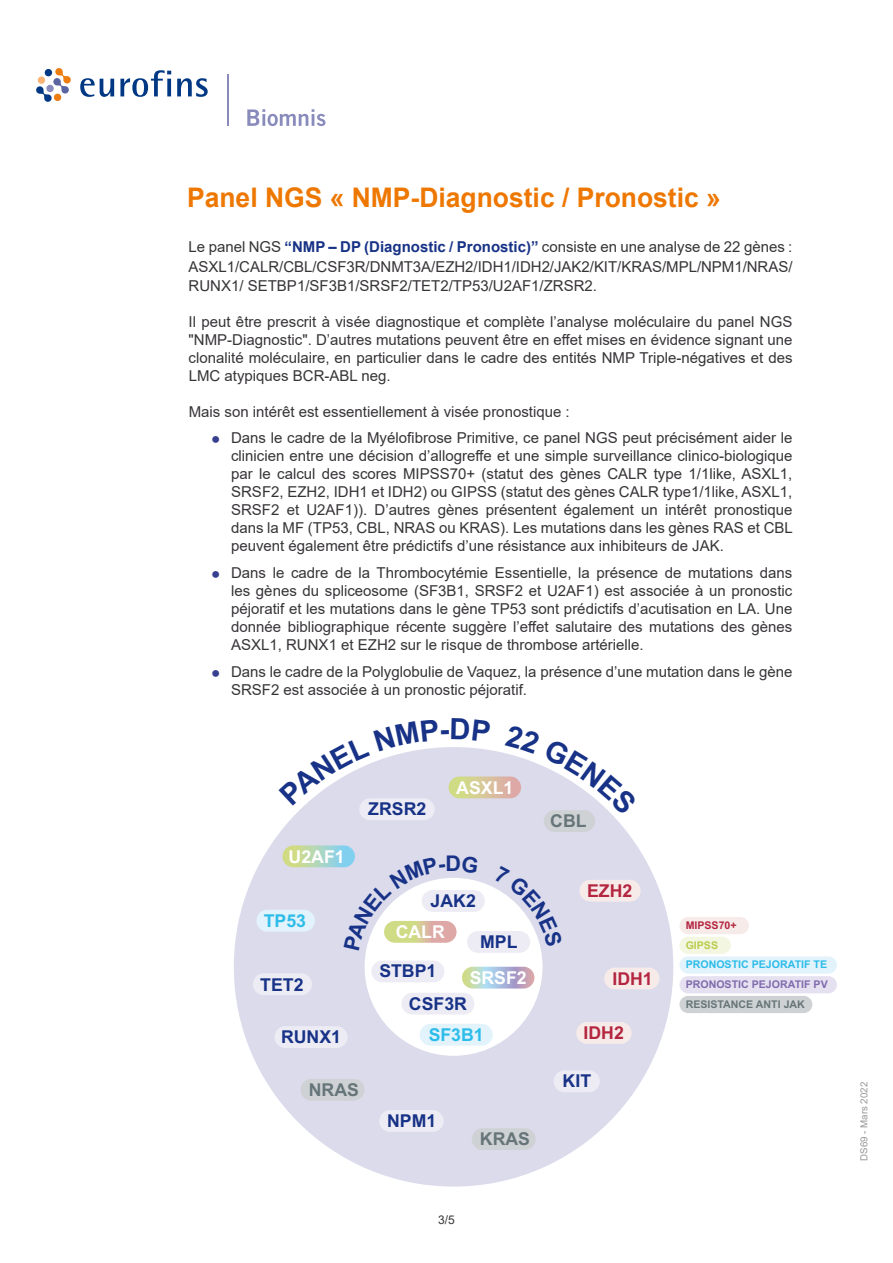
<style>
.page{position:relative;width:893px;height:1263px;background:#fff}
.page>*{position:absolute;margin:0;border:0;box-sizing:border-box;transform-origin:0 0}
.t1{font:700 27px "Arial";color:#e70}
.t2{font:700 21.6px "Arial";color:#173286}
.t3{font:700 17.7px/32.2px "Arial";color:#173286}
.t4{font:700 17.7px "Arial";color:#fff}
.t5{font:700 17.7px "Arial";color:#b4253f}
.t6{font:700 17.7px "Arial";color:#667579}
.t7{font:700 17.7px "Arial";color:#2cbce9}
.t8{font:15px/18px "Arial";color:#373437;text-align:justify}
.t9{font:12px "Arial";color:#373437}
.t10{font:700 10.65px "Arial";color:#2cbce9}
.t11{font:700 10.65px "Arial";color:#806aad}
.t12{font:700 10.65px "Arial";color:#667579}
.t13{font:700 10.65px "Arial";color:#b4253f}
.t14{font:700 10.65px "Arial";color:#bacc4d}
.t15{font:9.75px "Arial";color:#98989c}
.s1{font-weight:700;color:#173286}
</style>
<div class="page">
<svg style="left:36px;top:68px;width:35px;height:34px"></svg>
<div style="left:54px;top:94px;width:7px;height:7px;background:#ee7d11;border-radius:50%"></div>
<div style="left:38px;top:76px;width:7px;height:8px;background:#f7b474;border-radius:50%"></div>
<div style="left:45px;top:69px;width:7px;height:7px;background:#003883;border-radius:50%"></div>
<svg style="left:80px;top:78px;width:34px;height:19px"></svg>
<svg style="left:120px;top:70px;width:51px;height:27px"></svg>
<svg style="left:177px;top:78px;width:31px;height:19px"></svg>
<svg style="left:247px;top:109px;width:78px;height:17px"></svg>
<hr style="left:227px;top:74px;width:1px;height:52px;background:#888bbb">
<div style="left:234px;top:747px;width:439px;height:439px;background:#dbdbec;border-radius:50%"></div>
<div style="left:365px;top:878px;width:177px;height:178px;background:#fff;border-radius:50%"></div>
<div style="left:679px;top:917px;width:70px;height:17px;background:#f7ebe9;border-radius:9px"></div>
<div style="left:679px;top:937px;width:52px;height:17px;background:#f3f6e0;border-radius:9px"></div>
<div style="left:679px;top:956px;width:158px;height:18px;background:#e2f3fc;border-radius:9px"></div>
<div style="left:679px;top:976px;width:158px;height:17px;background:#e5e1f0;border-radius:9px"></div>
<div style="left:679px;top:996px;width:133px;height:17px;background:#cfd2d4;border-radius:9px"></div>
<div style="left:256px;top:910px;width:59px;height:21px;background:#e2f3fc;border-radius:11px"></div>
<div style="left:579px;top:880px;width:62px;height:21px;background:#f7ebe9;border-radius:11px"></div>
<div style="left:604px;top:967px;width:55px;height:22px;background:#f7ebe9;border-radius:11px"></div>
<div style="left:576px;top:1022px;width:56px;height:22px;background:#f7ebe9;border-radius:11px"></div>
<div style="left:301px;top:1079px;width:64px;height:22px;background:#cfd2d4;border-radius:11px"></div>
<div style="left:379px;top:1110px;width:65px;height:22px;background:#edecf5;border-radius:11px"></div>
<div style="left:472px;top:1128px;width:64px;height:22px;background:#cfd2d4;border-radius:11px"></div>
<div style="left:253px;top:973px;width:59px;height:22px;background:#edecf5;border-radius:11px"></div>
<div style="left:359px;top:798px;width:76px;height:22px;background:#edecf5;border-radius:11px"></div>
<div style="left:554px;top:1070px;width:46px;height:22px;background:#edecf5;border-radius:11px"></div>
<div style="left:544px;top:810px;width:51px;height:22px;background:#cfd2d4;border-radius:11px"></div>
<svg style="left:462px;top:967px;width:72px;height:21px"></svg>
<div style="left:449px;top:776px;width:72px;height:22px;background:#dbb9a1;border-radius:11px"></div>
<div style="left:282px;top:845px;width:73px;height:22px;background:linear-gradient(to right,#dedd76,#7bcfff);border-radius:11px"></div>
<svg style="left:384px;top:921px;width:73px;height:22px"></svg>
<div style="left:275px;top:1026px;width:73px;height:22px;background:#edecf5;border-radius:11px"></div>
<div style="left:371px;top:960px;width:73px;height:22px;background:#edecf5;border-radius:11px"></div>
<div style="left:401px;top:993px;width:73px;height:21px;background:#edecf5;border-radius:11px"></div>
<div style="left:420px;top:1024px;width:73px;height:22px;background:#e2f3fc;border-radius:11px"></div>
<div style="left:422px;top:890px;width:63px;height:22px;background:#edecf5;border-radius:11px"></div>
<div style="left:467px;top:931px;width:63px;height:22px;background:#edecf5;border-radius:11px"></div>
<svg style="left:304px;top:747px;width:186px;height:59px"></svg>
<svg style="left:505px;top:753px;width:97px;height:59px"></svg>
<svg style="left:344px;top:857px;width:101px;height:93px"></svg>
<svg style="left:495px;top:888px;width:45px;height:58px"></svg>
<h1 class="t1" style="left:187px;top:178px;width:535px">Panel NGS « NMP-Diagnostic / Pronostic »</h1>
<p class="t8" style="left:189px;top:237px;width:605px;line-height:19.5px">Le panel NGS <span class="s1">“NMP – DP (Diagnostic / Pronostic)”</span> consiste en une analyse de 22 gènes :<br>ASXL1/CALR/CBL/CSF3R/DNMT3A/EZH2/IDH1/IDH2/JAK2/KIT/KRAS/MPL/NPM1/NRAS/ RUNX1/ SETBP1/SF3B1/SRSF2/TET2/TP53/U2AF1/ZRSR2.</p>
<p class="t8" style="left:189px;top:312px;width:605px">Il peut être prescrit à visée diagnostique et complète l’analyse moléculaire du panel NGS "NMP-Diagnostic". D’autres mutations peuvent être en effet mises en évidence signant une clonalité moléculaire, en particulier dans le cadre des entités NMP Triple-négatives et des LMC atypiques BCR-ABL neg.</p>
<p class="t8" style="left:231px;top:398px;width:563px;line-height:26.5px;text-indent:-42px">Mais son intérêt est essentiellement à visée pronostique :<br>Dans le cadre de la Myélofibrose Primitive, ce panel NGS peut précisément aider le</p>
<p class="t8" style="left:231px;top:447px;width:563px">clinicien entre une décision d’allogreffe et une simple surveillance clinico-biologique par le calcul des scores MIPSS70+ (statut des gènes CALR type 1/1like, ASXL1, SRSF2, EZH2, IDH1 et IDH2) ou GIPSS (statut des gènes CALR type1/1like, ASXL1, SRSF2 et U2AF1)). D’autres gènes présentent également un intérêt pronostique dans la MF (TP53, CBL, NRAS ou KRAS). Les mutations dans les gènes RAS et CBL peuvent également être prédictifs d’une résistance aux inhibiteurs de JAK.</p>
<p class="t8" style="left:231px;top:563px;width:563px">Dans le cadre de la Thrombocytémie Essentielle, la présence de mutations dans les gènes du spliceosome (SF3B1, SRSF2 et U2AF1) est associée à un pronostic péjoratif et les mutations dans le gène TP53 sont prédictifs d’acutisation en LA. Une donnée bibliographique récente suggère l’effet salutaire des mutations des gènes ASXL1, RUNX1 et EZH2 sur le risque de thrombose artérielle.</p>
<p class="t8" style="left:231px;top:662px;width:563px">Dans le cadre de la Polyglobulie de Vaquez, la présence d’une mutation dans le gène<br>SRSF2 est associée à un pronostic péjoratif.</p>
<p class="t4" style="left:289px;top:844px;width:58px">U2AF1</p>
<p class="t7" style="left:264px;top:908px;width:44px">TP53</p>
<p class="t3" style="left:260px;top:969px;width:45px">TET2</p>
<p class="t3" style="left:281px;top:1021px;width:62px">RUNX1</p>
<p class="t3" style="left:368px;top:793px;width:60px">ZRSR2</p>
<p class="t4" style="left:456px;top:775px;width:59px">ASXL1</p>
<h2 class="t2" style="left:445px;top:848px;width:17px">D</h2>
<p class="t3" style="left:431px;top:885px;width:47px">JAK2</p>
<p class="t4" style="left:396px;top:919px;width:51px">CALR</p>
<p class="t3" style="left:480px;top:926px;width:39px">MPL</p>
<p class="t3" style="left:409px;top:955px;width:60px;text-indent:-30px">STBP1<br>CSF3R</p>
<p class="t7" style="left:429px;top:1022px;width:57px">SF3B1</p>
<p class="t4" style="left:470px;top:965px;width:59px">SRSF2</p>
<p class="t6" style="left:309px;top:1078px;width:52px">NRAS</p>
<p class="t3" style="left:387px;top:1105px;width:51px">NPM1</p>
<p class="t6" style="left:480px;top:1126px;width:52px">KRAS</p>
<p class="t6" style="left:550px;top:809px;width:38px">CBL</p>
<p class="t5" style="left:587px;top:878px;width:47px">EZH2</p>
<p class="t5" style="left:612px;top:966px;width:42px">IDH1</p>
<p class="t5" style="left:584px;top:1020px;width:42px">IDH2</p>
<p class="t3" style="left:563px;top:1065px;width:30px">KIT</p>
<p class="t9" style="left:438px;top:1212px;width:18px">3/5</p>
<p class="t13" style="left:686px;top:917px;width:53px">MIPSS70+</p>
<p class="t14" style="left:686px;top:937px;width:34px">GIPSS</p>
<p class="t10" style="left:686px;top:957px;width:143px">PRONOSTIC PEJORATIF TE</p>
<p class="t11" style="left:686px;top:977px;width:144px">PRONOSTIC PEJORATIF PV</p>
<p class="t12" style="left:686px;top:997px;width:121px">RESISTANCE ANTI JAK</p>
<p class="t15" style="left:857px;top:1161px;width:81px;rotate:-90deg">DS69 - Mars 2022</p>
</div>
